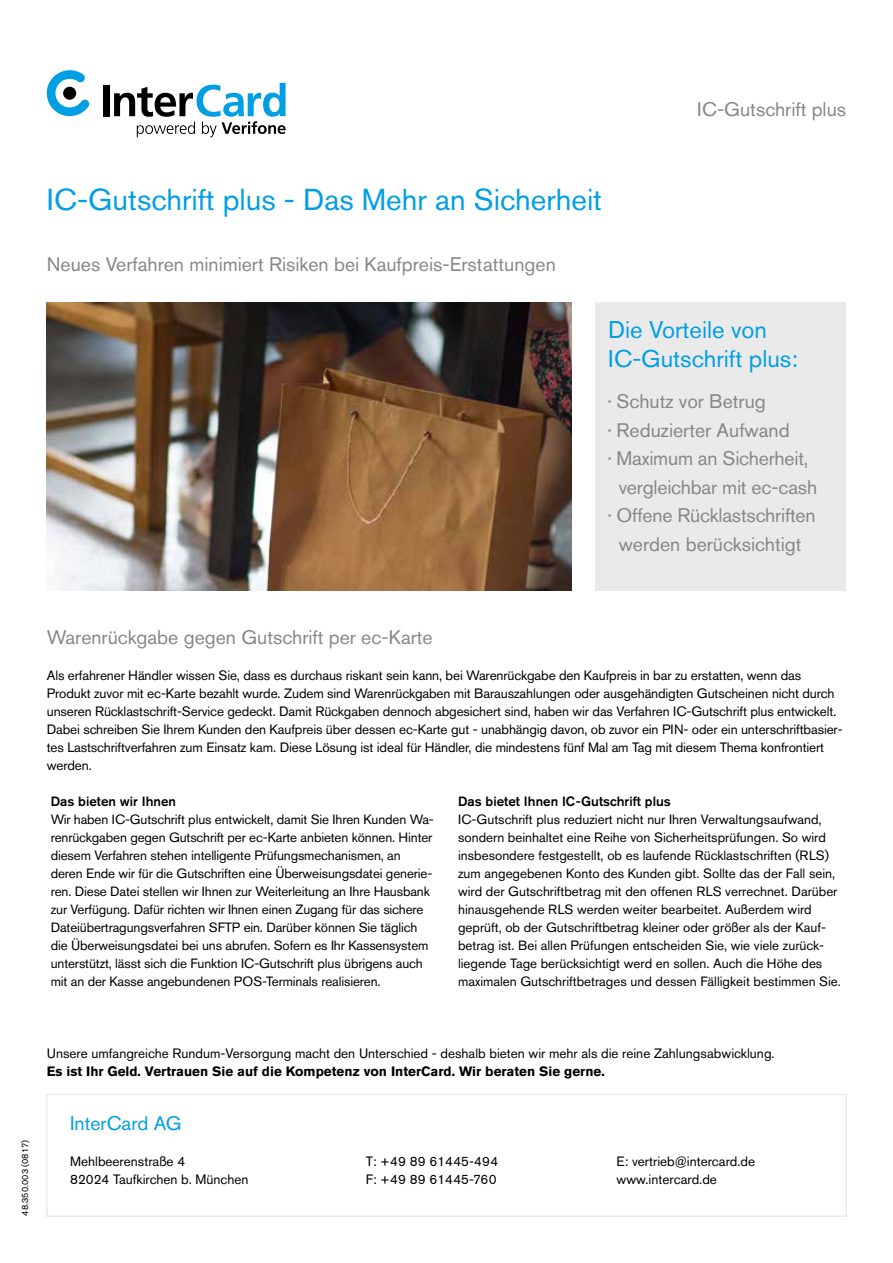
<style>
.page{position:relative;width:893px;height:1263px;background:#fff}
.page>*{position:absolute;margin:0;border:0;box-sizing:border-box;transform-origin:0 0}
.t1{font:30px "Akzidenz Grotesk Pro";color:#009fe3}
.t2{font:24px/28.5px "Akzidenz Grotesk Pro";color:#009fe3}
.t3{font:19.5px/28.5px "Akzidenz Grotesk Pro";color:#878787;text-align:center}
.t4{font:19.5px "Akzidenz Grotesk Pro";color:#009fe3}
.t5{font:13.5px/18px "Akzidenz Grotesk Pro";letter-spacing:-.01em;color:#000}
.t6{font:700 13.5px "Akzidenz Grotesk Pro";color:#000}
.t7{font:13.5px/18px "Akzidenz Grotesk Pro";letter-spacing:.02em;color:#000}
.t8{font:13.35px/18px "Akzidenz Grotesk Pro";letter-spacing:-.01em;color:#000}
.t9{font:500 13.35px "Akzidenz Grotesk Pro";color:#000}
.t10{font:9px "Akzidenz Grotesk Pro";color:#000}
</style>
<div class="page">
<svg style="left:47px;top:70px;width:43px;height:47px"></svg>
<div style="left:103px;top:85px;width:6px;height:31px;background:#000"></div>
<svg style="left:114px;top:83px;width:172px;height:54px"></svg>
<img style="left:47px;top:302px;width:525px;height:288px">
<div style="left:595px;top:302px;width:251px;height:288px;background:#eaeaeb"></div>
<div style="left:46px;top:1094px;width:801px;height:123px;border:2px solid #eaeaeb"></div>
<h3 class="t3" style="left:697px;top:95px;width:150px">IC-Gutschrift plus</h3>
<h1 class="t1" style="left:47px;top:180px;width:557px">IC-Gutschrift plus - Das Mehr an Sicherheit</h1>
<h3 class="t3" style="left:47px;top:250px;width:511px">Neues Verfahren minimiert Risiken bei Kaufpreis-Erstattungen</h3>
<h2 class="t2" style="left:608px;top:316px;width:191px">Die Vorteile von<br>IC-Gutschrift plus:</h2>
<h3 class="t3" style="left:608px;top:387px;width:159px"><sup>•</sup> Schutz vor Betrug</h3>
<h3 class="t3" style="left:608px;top:415px;width:183px"><sup>•</sup> Reduzierter Aufwand</h3>
<h3 class="t3" style="left:608px;top:444px;width:211px"><sup>•</sup> Maximum an Sicherheit, vergleichbar mit ec-cash</h3>
<h3 class="t3" style="left:608px;top:501px;width:209px"><sup>•</sup> Offene Rücklastschriften werden berücksichtigt</h3>
<h3 class="t3" style="left:47px;top:623px;width:387px">Warenrückgabe gegen Gutschrift per ec-Karte</h3>
<p class="t5" style="left:47px;top:667px;width:797px">Als erfahrener Händler wissen Sie, dass es durchaus riskant sein kann, bei Warenrückgabe den Kaufpreis in bar zu erstatten, wenn das Produkt zuvor mit ec-Karte bezahlt wurde. Zudem sind Warenrückgaben mit Barauszahlungen oder ausgehändigten Gutscheinen nicht durch unseren Rücklastschrift-Service gedeckt. Damit Rückgaben dennoch abgesichert sind, haben wir das Verfahren IC-Gutschrift plus entwickelt.<br>Dabei schreiben Sie Ihrem Kunden den Kaufpreis über dessen ec-Karte gut - unabhängig davon, ob zuvor ein PIN- oder ein unterschriftbasier&shy;tes Lastschriftverfahren zum Einsatz kam. Diese Lösung ist ideal für Händler, die mindestens fünf Mal am Tag mit diesem Thema konfrontiert werden.</p>
<p class="t9" style="left:51px;top:793px;width:127px">Das bieten wir Ihnen</p>
<p class="t8" style="left:51px;top:811px;width:385px">Wir haben IC-Gutschrift plus entwickelt, damit Sie Ihren Kunden Wa&shy;renrückgaben gegen Gutschrift per ec-Karte anbieten können. Hinter diesem Verfahren stehen intelligente Prüfungsmechanismen, an deren Ende wir für die Gutschriften eine Überweisungsdatei generie&shy;ren. Diese Datei stellen wir Ihnen zur Weiterleitung an Ihre Hausbank zur Verfügung. Dafür richten wir Ihnen einen Zugang für das sichere Dateiübertragungsverfahren SFTP ein. Darüber können Sie täglich die Überweisungsdatei bei uns abrufen. Sofern es Ihr Kassensystem unterstützt, lässt sich die Funktion IC-Gutschrift plus übrigens auch mit an der Kasse angebundenen POS-Terminals realisieren.</p>
<p class="t9" style="left:458px;top:793px;width:214px">Das bietet Ihnen IC-Gutschrift plus</p>
<p class="t8" style="left:458px;top:811px;width:384px">IC-Gutschrift plus reduziert nicht nur Ihren Verwaltungsaufwand, sondern beinhaltet eine Reihe von Sicherheitsprüfungen. So wird insbesondere festgestellt, ob es laufende Rücklastschriften (RLS) zum angegebenen Konto des Kunden gibt. Sollte das der Fall sein, wird der Gutschriftbetrag mit den offenen RLS verrechnet. Darüber hinausgehende RLS werden weiter bearbeitet. Außerdem wird geprüft, ob der Gutschriftbetrag kleiner oder größer als der Kauf&shy;betrag ist. Bei allen Prüfungen entscheiden Sie, wie viele zurück&shy;liegende Tage berücksichtigt werd en sollen. Auch die Höhe des maximalen Gutschriftbetrages und dessen Fälligkeit bestimmen Sie.</p>
<p class="t10" style="left:19px;top:1216px;width:77px;rotate:-90deg">48.350.003 (0817)</p>
<p class="t5" style="left:47px;top:1044px;width:729px">Unsere umfangreiche Rundum-Versorgung macht den Unterschied - deshalb bieten wir mehr als die reine Zahlungsabwicklung.</p>
<p class="t6" style="left:47px;top:1063px;width:559px">Es ist Ihr Geld. Vertrauen Sie auf die Kompetenz von InterCard. Wir beraten Sie gerne.</p>
<h3 class="t4" style="left:70px;top:1111px;width:113px">InterCard AG</h3>
<p class="t5" style="left:70px;top:1153px;width:180px">Mehlbeerenstraße 4<br>82024 Taufkirchen b. München</p>
<p class="t5" style="left:617px;top:1153px;width:140px">E: vertrieb@intercard.de www.intercard.de</p>
<p class="t7" style="left:366px;top:1153px;width:134px">T: +49 89 61445-494<br>F: +49 89 61445-760</p>
</div>
